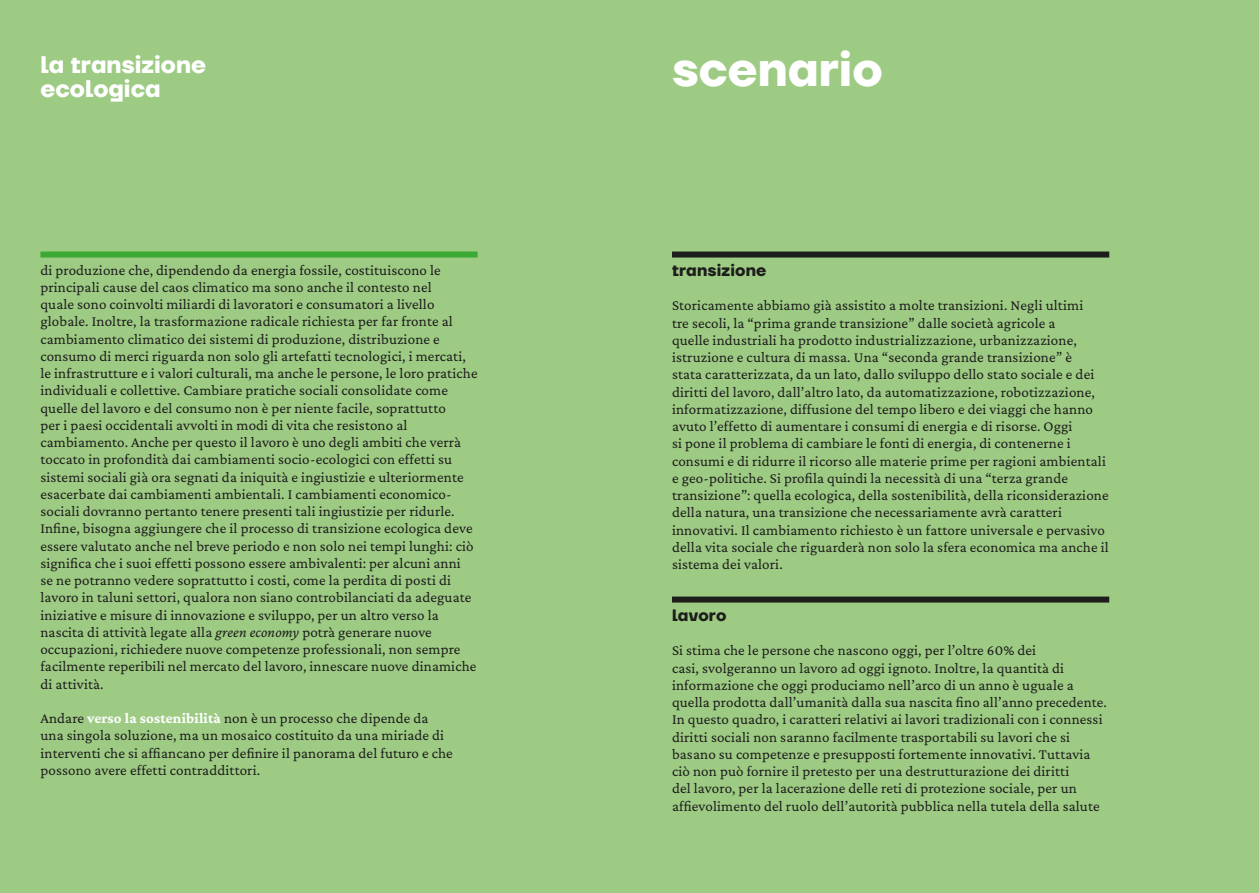
<style>
.page{position:relative;width:1259px;height:893px;background:#fff}
.page>*{position:absolute;margin:0;border:0;box-sizing:border-box;transform-origin:0 0}
.t1{font:700 48px "TT Firs Neue";color:#fff}
.t2{font:700 24px/24px "TT Firs Neue";color:#fff}
.t3{font:700 16.5px "TT Firs Neue";letter-spacing:.01em;color:#1d1d1b}
.t4{font:15px/17.2px "Crimson Pro";letter-spacing:.01em;color:#1d1d1b}
.s1{font-style:italic}
.s2{font-weight:700;color:#fff}
</style>
<div class="page">
<div style="left:0;top:0;width:629px;height:893px;background:#9ecb84"></div>
<div style="left:630px;top:0;width:629px;height:893px;background:#9ecb84"></div>
<div style="left:672px;top:252px;width:437px;height:6px;background:#1d1d1b"></div>
<div style="left:672px;top:597px;width:437px;height:6px;background:#1d1d1b"></div>
<div style="left:40px;top:252px;width:437px;height:6px;background:#3aaa35"></div>
<h2 class="t2" style="left:40px;top:53px;width:167px">la transizione ecologica</h2>
<h1 class="t1" style="left:672px;top:36px;width:212px">scenario</h1>
<p class="t4" style="left:40px;top:261px;width:439px">di produzione che, dipendendo da energia fossile, costituiscono le principali cause del caos climatico ma sono anche il contesto nel<br>quale sono coinvolti miliardi di lavoratori e consumatori a livello globale. Inoltre, la trasformazione radicale richiesta per far fronte al cambiamento climatico dei sistemi di produzione, distribuzione e consumo di merci riguarda non solo gli artefatti tecnologici, i mercati, le infrastrutture e i valori culturali, ma anche le persone, le loro pratiche individuali e collettive. Cambiare pratiche sociali consolidate come quelle del lavoro e del consumo non è per niente facile, soprattutto<br>per i paesi occidentali avvolti in modi di vita che resistono al cambiamento. Anche per questo il lavoro è uno degli ambiti che verrà toccato in profondità dai cambiamenti socio-ecologici con effetti su sistemi sociali già ora segnati da iniquità e ingiustizie e ulteriormente esacerbate dai cambiamenti ambientali. I cambiamenti economico&shy;sociali dovranno pertanto tenere presenti tali ingiustizie per ridurle.<br>Infine, bisogna aggiungere che il processo di transizione ecologica deve essere valutato anche nel breve periodo e non solo nei tempi lunghi: ciò significa che i suoi effetti possono essere ambivalenti: per alcuni anni<br>se ne potranno vedere soprattutto i costi, come la perdita di posti di lavoro in taluni settori, qualora non siano controbilanciati da adeguate iniziative e misure di innovazione e sviluppo, per un altro verso la nascita di attività legate alla <span class="s1">green economy</span> potrà generare nuove occupazioni, richiedere nuove competenze professionali, non sempre facilmente reperibili nel mercato del lavoro, innescare nuove dinamiche di attività.</p>
<p class="t4" style="left:40px;top:709px;width:414px">Andare <span class="s2">verso la sostenibilità</span> non è un processo che dipende da una singola soluzione, ma un mosaico costituito da una miriade di interventi che si affiancano per definire il panorama del futuro e che possono avere effetti contraddittori.</p>
<p class="t3" style="left:672px;top:259px;width:96px">transizione</p>
<p class="t4" style="left:672px;top:297px;width:438px">Storicamente abbiamo già assistito a molte transizioni. Negli ultimi<br>tre secoli, la “prima grande transizione” dalle società agricole a<br>quelle industriali ha prodotto industrializzazione, urbanizzazione, istruzione e cultura di massa. Una “seconda grande transizione” è<br>stata caratterizzata, da un lato, dallo sviluppo dello stato sociale e dei diritti del lavoro, dall’altro lato, da automatizzazione, robotizzazione, informatizzazione, diffusione del tempo libero e dei viaggi che hanno avuto l’effetto di aumentare i consumi di energia e di risorse. Oggi<br>si pone il problema di cambiare le fonti di energia, di contenerne i consumi e di ridurre il ricorso alle materie prime per ragioni ambientali e geo-politiche. Si profila quindi la necessità di una “terza grande transizione”: quella ecologica, della sostenibilità, della riconsiderazione della natura, una transizione che necessariamente avrà caratteri innovativi. Il cambiamento richiesto è un fattore universale e pervasivo della vita sociale che riguarderà non solo la sfera economica ma anche il sistema dei valori.</p>
<p class="t3" style="left:672px;top:604px;width:56px">lavoro</p>
<p class="t4" style="left:672px;top:642px;width:436px">Si stima che le persone che nascono oggi, per l’oltre 60% dei<br>casi, svolgeranno un lavoro ad oggi ignoto. Inoltre, la quantità di informazione che oggi produciamo nell’arco di un anno è uguale a quella prodotta dall’umanità dalla sua nascita fino all’anno precedente.<br>In questo quadro, i caratteri relativi ai lavori tradizionali con i connessi diritti sociali non saranno facilmente trasportabili su lavori che si basano su competenze e presupposti fortemente innovativi. Tuttavia ciò non può fornire il pretesto per una destrutturazione dei diritti<br>del lavoro, per la lacerazione delle reti di protezione sociale, per un affievolimento del ruolo dell’autorità pubblica nella tutela della salute</p>
</div>
